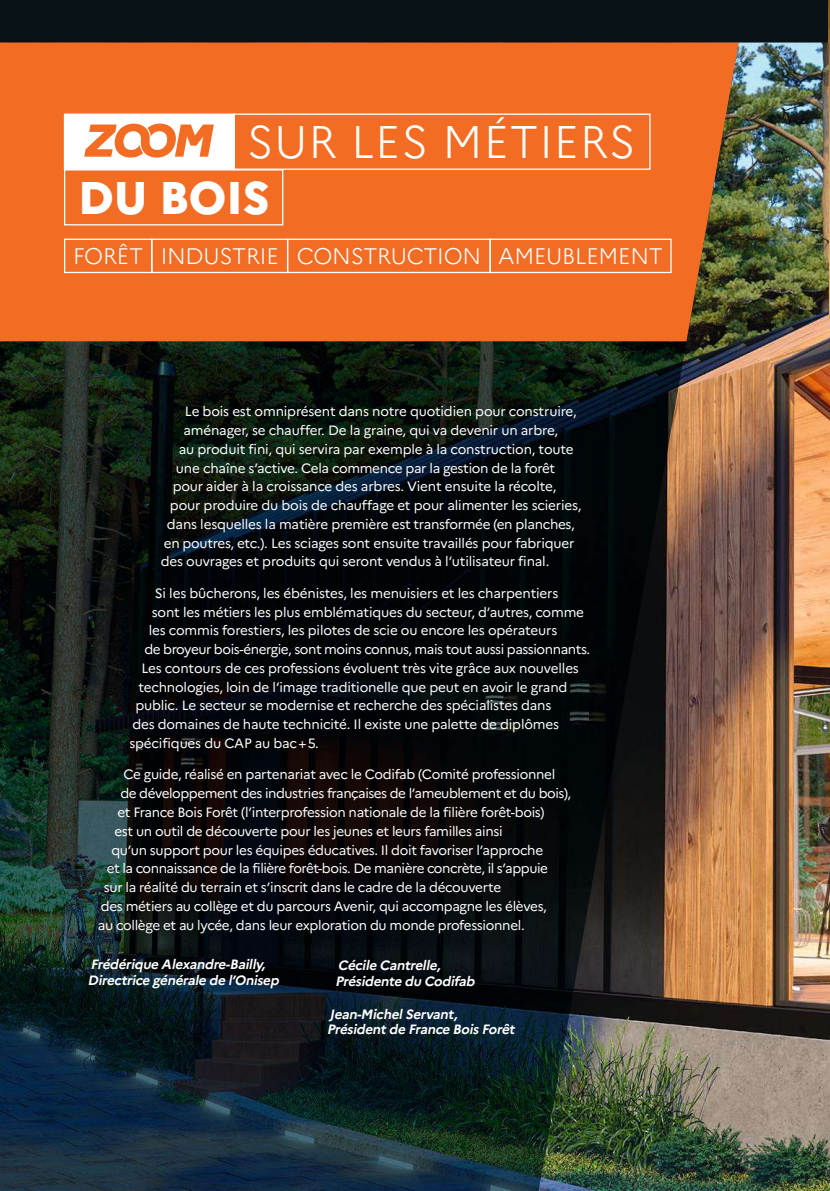
<style>
.page{position:relative;width:830px;height:1191px;background:#fff}
.page>*{position:absolute;margin:0;border:0;box-sizing:border-box;transform-origin:0 0}
.t1{font:300 45.75px "Marianne";letter-spacing:.02em;color:#fff}
.t2{font:800 45.75px "Marianne";letter-spacing:-.01em;color:#fff}
.t3{font:300 22.5px "Marianne";letter-spacing:-.01em;color:#fff}
.t4{font:13.5px "Marianne";letter-spacing:-.02em;color:#fff}
.t5{font:italic 700 13.5px/15.8px "Marianne";color:#fff}
</style>
<div class="page">
<img style="left:738px;top:43px;width:91px;height:1148px">
<img style="left:0;top:341px;width:738px;height:850px">
<div style="left:0;top:0;width:829px;height:43px;background:#091216"></div>
<div style="left:0;top:43px;width:738px;height:298px;background:#f36c24"></div>
<div style="left:64px;top:169px;width:219px;height:56px;border:1px solid #fff"></div>
<div style="left:64px;top:114px;width:170px;height:55px;background:#fff"></div>
<div style="left:64px;top:113px;width:171px;height:57px;border:1px solid #fff"></div>
<svg style="left:84px;top:124px;width:130px;height:34px"></svg>
<div style="left:233px;top:113px;width:417px;height:57px;border:1px solid #fff"></div>
<div style="left:151px;top:239px;width:137px;height:34px;border:1px solid #fff"></div>
<div style="left:287px;top:239px;width:203px;height:34px;border:1px solid #fff"></div>
<div style="left:489px;top:239px;width:182px;height:34px;border:1px solid #fff"></div>
<div style="left:64px;top:239px;width:88px;height:34px;border:1px solid #fff"></div>
<img style="left:828px;top:323px;width:1px;height:23px">
<img style="left:828px;top:43px;width:1px;height:280px">
<img style="left:828px;top:1px;width:1px;height:42px">
<h1 class="t1" style="left:246px;top:126px;width:390px">SUR LES MÉTIERS</h1>
<h1 class="t2" style="left:78px;top:182px;width:193px">DU BOIS</h1>
<h2 class="t3" style="left:73px;top:248px;width:591px">FORÊT INDUSTRIE CONSTRUCTION AMEUBLEMENT</h2>
<p class="t4" style="left:185px;top:407px;width:393px">Le bois est omniprésent dans notre quotidien pour construire,</p>
<p class="t4" style="left:183px;top:425px;width:376px">aménager, se chauffer. De la graine, qui va devenir un arbre,</p>
<p class="t4" style="left:179px;top:444px;width:396px">au produit fini, qui servira par exemple à la construction, toute</p>
<p class="t4" style="left:176px;top:463px;width:380px">une chaîne s’active. Cela commence par la gestion de la forêt</p>
<p class="t4" style="left:173px;top:482px;width:385px">pour aider à la croissance des arbres. Vient ensuite la récolte,</p>
<p class="t4" style="left:170px;top:500px;width:413px">pour produire du bois de chauffage et pour alimenter les scieries,</p>
<p class="t4" style="left:167px;top:519px;width:409px">dans lesquelles la matière première est transformée (en planches,</p>
<p class="t4" style="left:164px;top:538px;width:412px">en poutres, etc.). Les sciages sont ensuite travaillés pour fabriquer</p>
<p class="t4" style="left:161px;top:557px;width:390px">des ouvrages et produits qui seront vendus à l’utilisateur final.</p>
<p class="t4" style="left:155px;top:588px;width:405px">Si les bûcherons, les ébénistes, les menuisiers et les charpentiers</p>
<p class="t4" style="left:152px;top:607px;width:433px">sont les métiers les plus emblématiques du secteur, d’autres, comme</p>
<p class="t4" style="left:149px;top:626px;width:410px">les commis forestiers, les pilotes de scie ou encore les opérateurs</p>
<p class="t4" style="left:144px;top:644px;width:447px">de broyeur bois-énergie, sont moins connus, mais tout aussi passionnants.</p>
<p class="t4" style="left:141px;top:663px;width:439px">Les contours de ces professions évoluent très vite grâce aux nouvelles</p>
<p class="t4" style="left:138px;top:682px;width:430px">technologies, loin de l’image traditionelle que peut en avoir le grand</p>
<p class="t4" style="left:135px;top:701px;width:417px">public. Le secteur se modernise et recherche des spécialistes dans</p>
<p class="t4" style="left:132px;top:719px;width:428px">des domaines de haute technicité. Il existe une palette de diplômes</p>
<p class="t4" style="left:129px;top:738px;width:191px">spécifiques du CAP au bac+5.</p>
<p class="t4" style="left:123px;top:770px;width:433px">Ce guide, réalisé en partenariat avec le Codifab (Comité professionnel</p>
<p class="t4" style="left:120px;top:789px;width:452px">de développement des industries françaises de l’ameublement et du bois),</p>
<p class="t4" style="left:117px;top:807px;width:428px">et France Bois Forêt (l’interprofession nationale de la filière forêt-bois)</p>
<p class="t4" style="left:114px;top:826px;width:389px">est un outil de découverte pour les jeunes et leurs familles ainsi</p>
<p class="t4" style="left:111px;top:845px;width:433px">qu’un support pour les équipes éducatives. Il doit favoriser l’approche</p>
<p class="t4" style="left:107px;top:864px;width:442px">et la connaissance de la filière forêt-bois. De manière concrète, il s’appuie</p>
<p class="t4" style="left:104px;top:882px;width:398px">sur la réalité du terrain et s’inscrit dans le cadre de la découverte</p>
<p class="t4" style="left:101px;top:901px;width:447px">des métiers au collège et du parcours Avenir, qui accompagne les élèves,</p>
<p class="t4" style="left:98px;top:920px;width:428px">au collège et au lycée, dans leur exploration du monde professionnel.</p>
<p class="t5" style="left:88px;top:958px;width:195px">Frédérique Alexandre-Bailly,<br>Directrice générale de l’Onisep</p>
<p class="t5" style="left:335px;top:959px;width:143px">Cécile Cantrelle,<br>Présidente du Codifab</p>
<p class="t5" style="left:326px;top:1007px;width:191px">Jean-MichelServant,<br>Président de France Bois Forêt</p>
</div>
